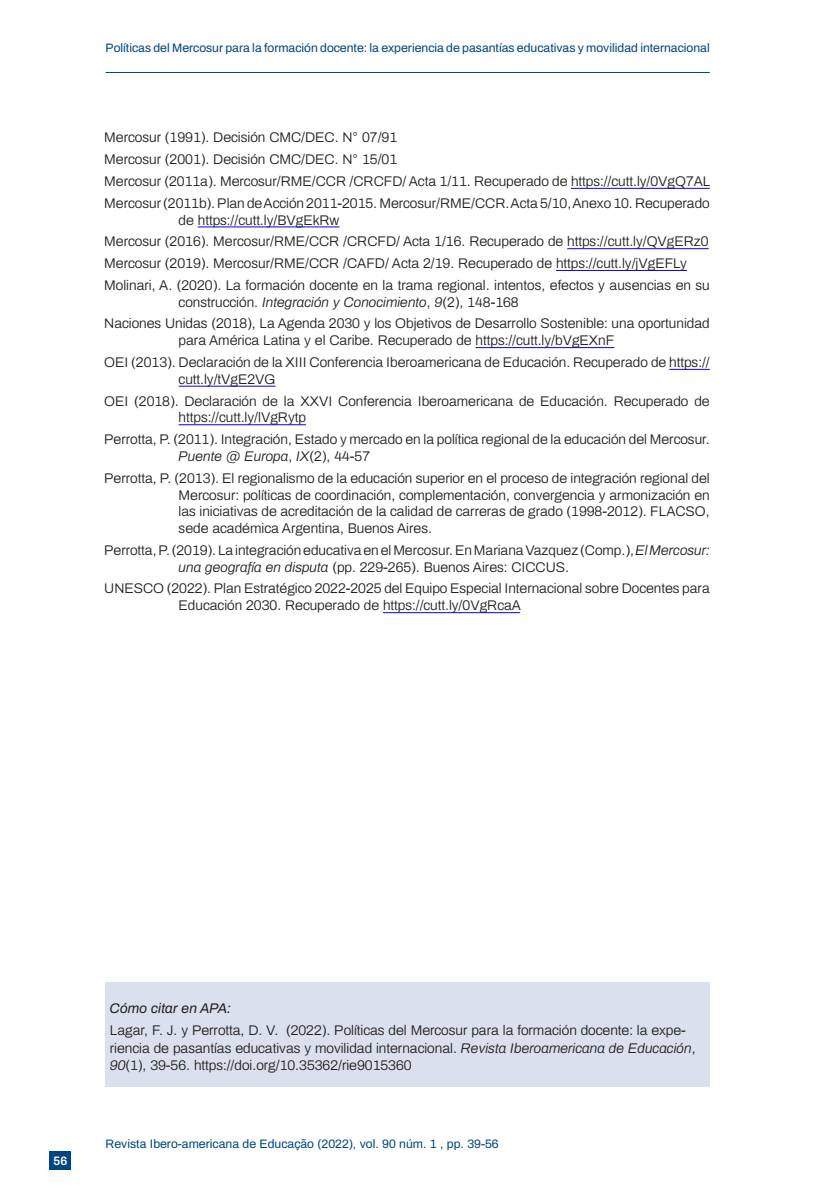
<style>
.page{position:relative;width:819px;height:1191px;background:#fff}
.page>*{position:absolute;margin:0;border:0;box-sizing:border-box;transform-origin:0 0}
.RIE_TextoBibliografí{font:300 14px/16.8px "Archivo";color:#231f20}
.RIE_ComoCitar{font:300 14px/17.5px "Archivo";color:#231f20}
.RIE_ComoCitar-2{font:italic 14px "Archivo";color:#231f20}
.t1{font:12.25px "Archivo";color:#004684}
.t2{font:600 12.25px "Archivo";color:#fff}
.s1{font-style:italic}
</style>
<div class="page">
<hr style="left:105px;top:72px;width:604px;height:1px;background:#004684">
<hr style="left:571px;top:188px;width:138px;height:1px;background:#00f">
<hr style="left:198px;top:227px;width:141px;height:1px;background:#00f">
<hr style="left:567px;top:248px;width:141px;height:1px;background:#00f">
<hr style="left:556px;top:270px;width:131px;height:1px;background:#00f">
<hr style="left:475px;top:347px;width:139px;height:1px;background:#00f">
<hr style="left:669px;top:369px;width:40px;height:1px;background:#00f">
<hr style="left:179px;top:386px;width:96px;height:1px;background:#00f">
<hr style="left:179px;top:424px;width:127px;height:1px;background:#00f">
<hr style="left:383px;top:612px;width:137px;height:1px;background:#00f">
<div style="left:50px;top:1151px;width:21px;height:19px;background:#004684"></div>
<div style="left:105px;top:982px;width:604px;height:104px;background:#dae0ed"></div>
<p class="t1" style="left:106px;top:39px;width:605px">Políticas del Mercosur para la formación docente: la experiencia de pasantías educativas y movilidad internacional</p>
<p class="RIE_TextoBibliografí" style="left:104px;top:128px;width:294px">Mercosur (1991). Decisión CMC/DEC. N° 07/91</p>
<p class="RIE_TextoBibliografí" style="left:104px;top:150px;width:294px">Mercosur (2001). Decisión CMC/DEC. N° 15/01</p>
<p class="RIE_TextoBibliografí" style="left:104px;top:172px;width:607px">Mercosur (2011a). Mercosur/RME/CCR /CRCFD/ Acta 1/11. Recuperado de https://cutt.ly/0VgQ7AL</p>
<p class="RIE_TextoBibliografí" style="left:179px;top:193px;width:532px;text-indent:-74px">Mercosur (2011b). Plan de Acción 2011-2015. Mercosur/RME/CCR. Acta 5/10, Anexo 10. Recuperado de https://cutt.ly/BVgEkRw</p>
<p class="RIE_TextoBibliografí" style="left:104px;top:232px;width:606px">Mercosur (2016). Mercosur/RME/CCR /CRCFD/ Acta 1/16. Recuperado de https://cutt.ly/QVgERz0</p>
<p class="RIE_TextoBibliografí" style="left:104px;top:254px;width:584px">Mercosur (2019). Mercosur/RME/CCR /CAFD/ Acta 2/19. Recuperado de https://cutt.ly/jVgEFLy</p>
<p class="RIE_TextoBibliografí" style="left:179px;top:276px;width:532px;text-indent:-74px">Molinari, A. (2020). La formación docente en la trama regional. intentos, efectos y ausencias en su construcción. <span class="s1">Integración y Conocimiento</span>, <span class="s1">9</span>(2), 148-168</p>
<p class="RIE_TextoBibliografí" style="left:179px;top:314px;width:532px;text-indent:-74px">Naciones Unidas (2018), La Agenda 2030 y los Objetivos de Desarrollo Sostenible: una oportunidad para América Latina y el Caribe. Recuperado de https://cutt.ly/bVgEXnF</p>
<p class="RIE_TextoBibliografí" style="left:179px;top:353px;width:532px;text-indent:-74px">OEI (2013). Declaración de la XIII Conferencia Iberoamericana de Educación. Recuperado de https:// cutt.ly/tVgE2VG</p>
<p class="RIE_TextoBibliografí" style="left:179px;top:391px;width:532px;text-indent:-74px">OEI (2018). Declaración de la XXVI Conferencia Iberoamericana de Educación. Recuperado de https://cutt.ly/lVgRytp</p>
<p class="RIE_TextoBibliografí" style="left:179px;top:430px;width:532px;text-indent:-74px">Perrotta, P. (2011). Integración, Estado y mercado en la política regional de la educación del Mercosur.<br><span class="s1">Puente @ Europa</span>, <span class="s1">IX</span>(2), 44-57</p>
<p class="RIE_TextoBibliografí" style="left:179px;top:468px;width:532px;text-align:justify;text-indent:-74px">Perrotta, P. (2013). El regionalismo de la educación superior en el proceso de integración regional del Mercosur: políticas de coordinación, complementación, convergencia y armonización en las iniciativas de acreditación de la calidad de carreras de grado (1998-2012). FLACSO, sede académica Argentina, Buenos Aires.</p>
<p class="RIE_TextoBibliografí" style="left:179px;top:541px;width:532px;text-indent:-74px">Perrotta, P. (2019). La integración educativa en el Mercosur. En Mariana Vazquez (Comp.), <span class="s1">El Mercosur: una geografía en disputa</span> (pp. 229-265). Buenos Aires: CICCUS.</p>
<p class="RIE_TextoBibliografí" style="left:179px;top:579px;width:532px;text-indent:-74px">UNESCO (2022). Plan Estratégico 2022-2025 del Equipo Especial Internacional sobre Docentes para<br>Educación 2030. Recuperado de https://cutt.ly/0VgRcaA</p>
<p class="t2" style="left:54px;top:1152px;width:15px">56</p>
<p class="RIE_ComoCitar-2" style="left:110px;top:997px;width:123px">Cómo citar en APA:</p>
<p class="RIE_ComoCitar" style="left:110px;top:1020px;width:587px">Lagar, F. J. y Perrotta, D. V. (2022). Políticas del Mercosur para la formación docente: la expe&shy;riencia de pasantías educativas y movilidad internacional. <span class="s1">Revista Iberoamericana de Educación</span>,<br><span class="s1">90</span>(1), 39-56. https://doi.org/10.35362/rie9015360</p>
<p class="t1" style="left:106px;top:1135px;width:394px">Revista Ibero-americana de Educação (2022), vol. 90 núm. 1 , pp. 39-56</p>
</div>
